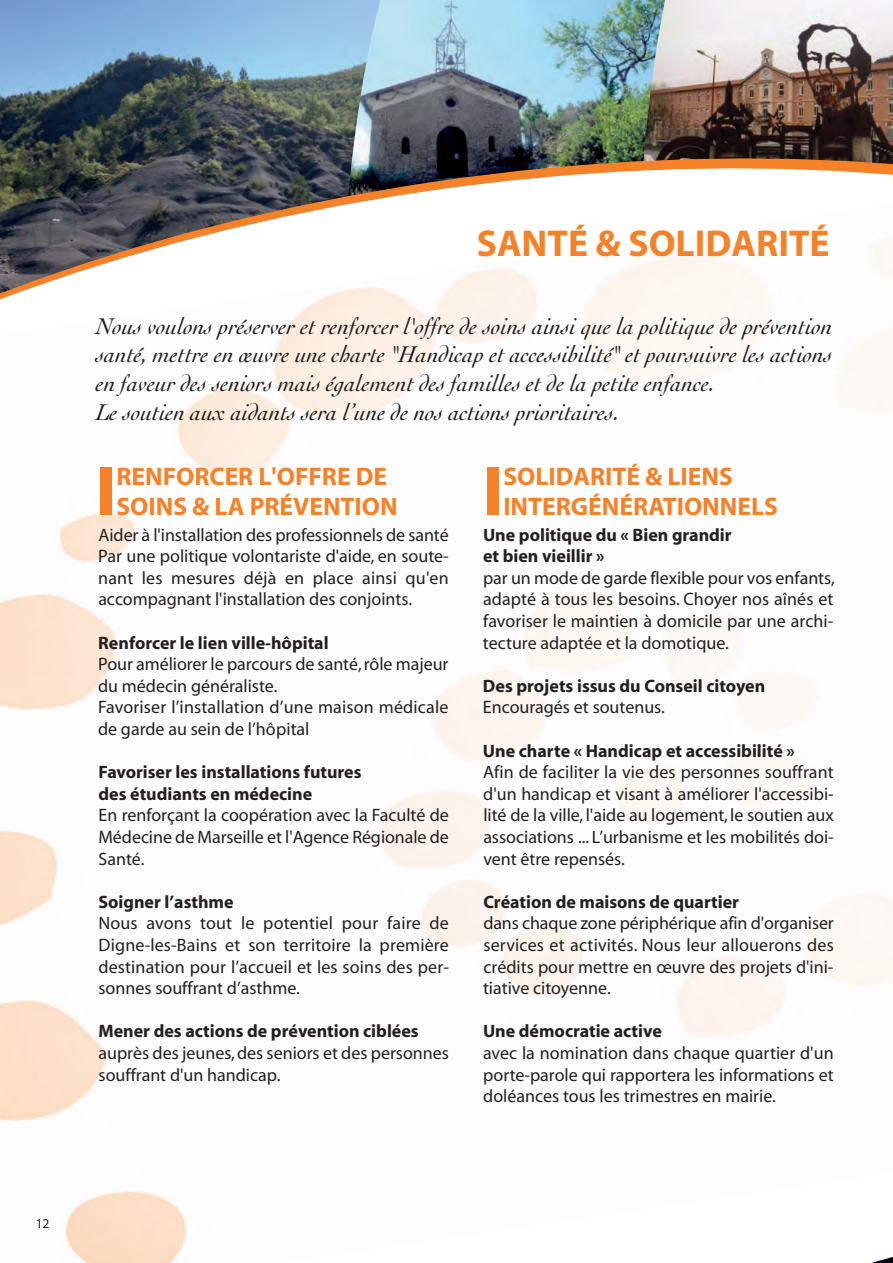
<style>
.page{position:relative;width:893px;height:1263px;background:#fff}
.page>*{position:absolute;margin:0;border:0;box-sizing:border-box;transform-origin:0 0}
.t1{font:700 37.5px "Myriad";color:#f58229}
.t2{font:700 25.5px/30.6px "Myriad";color:#f58229}
.t3{font:italic 24px/28.8px "Cochin";color:#231f20}
.t4{font:18px/21.6px "Myriad";color:#231f20;text-align:justify}
.t5{font:700 18px/21.6px "Myriad";color:#231f20}
.t6{font:13.5px "Myriad";color:#231f20}
</style>
<div class="page">
<img style="left:667px;top:0;width:226px;height:92px">
<img style="left:383px;top:0;width:284px;height:92px">
<img style="left:0;top:0;width:383px;height:92px">
<img style="left:0;top:101px;width:893px;height:100px">
<img style="left:0;top:201px;width:893px;height:1062px">
<div style="left:100px;top:467px;width:12px;height:47px;background:#f58229"></div>
<div style="left:487px;top:467px;width:12px;height:47px;background:#f58229"></div>
<h1 class="t1" style="left:477px;top:230px;width:354px">SANTÉ &amp; SOLIDARITÉ</h1>
<p class="t3" style="left:96px;top:310px;width:738px">Nous voulons préserver et renforcer l'offre de soins ainsi que la politique de prévention santé, mettre en œuvre une charte "Handicap et accessibilité" et poursuivre les actions en faveur des seniors mais également des familles et de la petite enfance.<br>Le soutien aux aidants sera l’une de nos actions prioritaires.</p>
<h2 class="t2" style="left:117px;top:463px;width:283px">RENFORCER L'OFFRE DE<br>SOINS &amp; LA PRÉVENTION</h2>
<p class="t4" style="left:98px;top:525px;width:352px">Aider à l'installation des professionnels de santé Par une politique volontariste d'aide, en soute&shy;nant les mesures déjà en place ainsi qu'en accompagnant l'installation des conjoints.</p>
<p class="t5" style="left:98px;top:633px;width:232px">Renforcer le lien ville-hôpital</p>
<p class="t4" style="left:98px;top:655px;width:352px;text-align:left">Pour améliorer le parcours de santé, rôle majeur du médecin généraliste.<br>Favoriser l’installation d’une maison médicale de garde au sein de l’hôpital</p>
<p class="t5" style="left:99px;top:763px;width:264px">Favoriser les installations futures des étudiants en médecine</p>
<p class="t4" style="left:98px;top:806px;width:352px">En renforçant la coopération avec la Faculté de Médecine de Marseille et l'Agence Régionale de Santé.</p>
<p class="t5" style="left:98px;top:892px;width:137px">Soigner l’asthme</p>
<p class="t4" style="left:98px;top:914px;width:352px">Nous avons tout le potentiel pour faire de Digne-les-Bains et son territoire la première destination pour l’accueil et les soins des per&shy;sonnes souffrant d’asthme.</p>
<p class="t5" style="left:99px;top:1022px;width:322px">Mener des actions de prévention ciblées</p>
<p class="t4" style="left:99px;top:1044px;width:352px">auprès des jeunes, des seniors et des personnes souffrant d'un handicap.</p>
<h2 class="t2" style="left:503px;top:463px;width:276px">SOLIDARITÉ &amp; LIENS<br>INTERGÉNÉRATIONNELS</h2>
<p class="t5" style="left:483px;top:525px;width:250px">Une politique du « Bien grandir et bien vieillir »</p>
<p class="t4" style="left:483px;top:568px;width:353px">par un mode de garde flexible pour vos enfants, adapté à tous les besoins. Choyer nos aînés et favoriser le maintien à domicile par une archi&shy;tecture adaptée et la domotique.</p>
<p class="t5" style="left:483px;top:676px;width:284px">Des projets issus du Conseil citoyen</p>
<p class="t4" style="left:483px;top:698px;width:184px">Encouragés et soutenus.</p>
<p class="t5" style="left:483px;top:741px;width:313px">Une charte « Handicap et accessibilité »</p>
<p class="t4" style="left:483px;top:763px;width:352px">Afin de faciliter la vie des personnes souffrant d'un handicap et visant à améliorer l'accessibi&shy;lité de la ville, l'aide au logement, le soutien aux associations ... L’urbanisme et les mobilités doi&shy;vent être repensés.</p>
<p class="t5" style="left:483px;top:892px;width:257px">Création de maisons de quartier</p>
<p class="t4" style="left:483px;top:914px;width:352px">dans chaque zone périphérique afin d'organiser services et activités. Nous leur allouerons des crédits pour mettre en œuvre des projets d'ini&shy;tiative citoyenne.</p>
<p class="t5" style="left:483px;top:1022px;width:180px">Une démocratie active</p>
<p class="t4" style="left:483px;top:1044px;width:352px">avec la nomination dans chaque quartier d'un porte-parole qui rapportera les informations et doléances tous les trimestres en mairie.</p>
<p class="t6" style="left:36px;top:1219px;width:15px">12</p>
</div>
